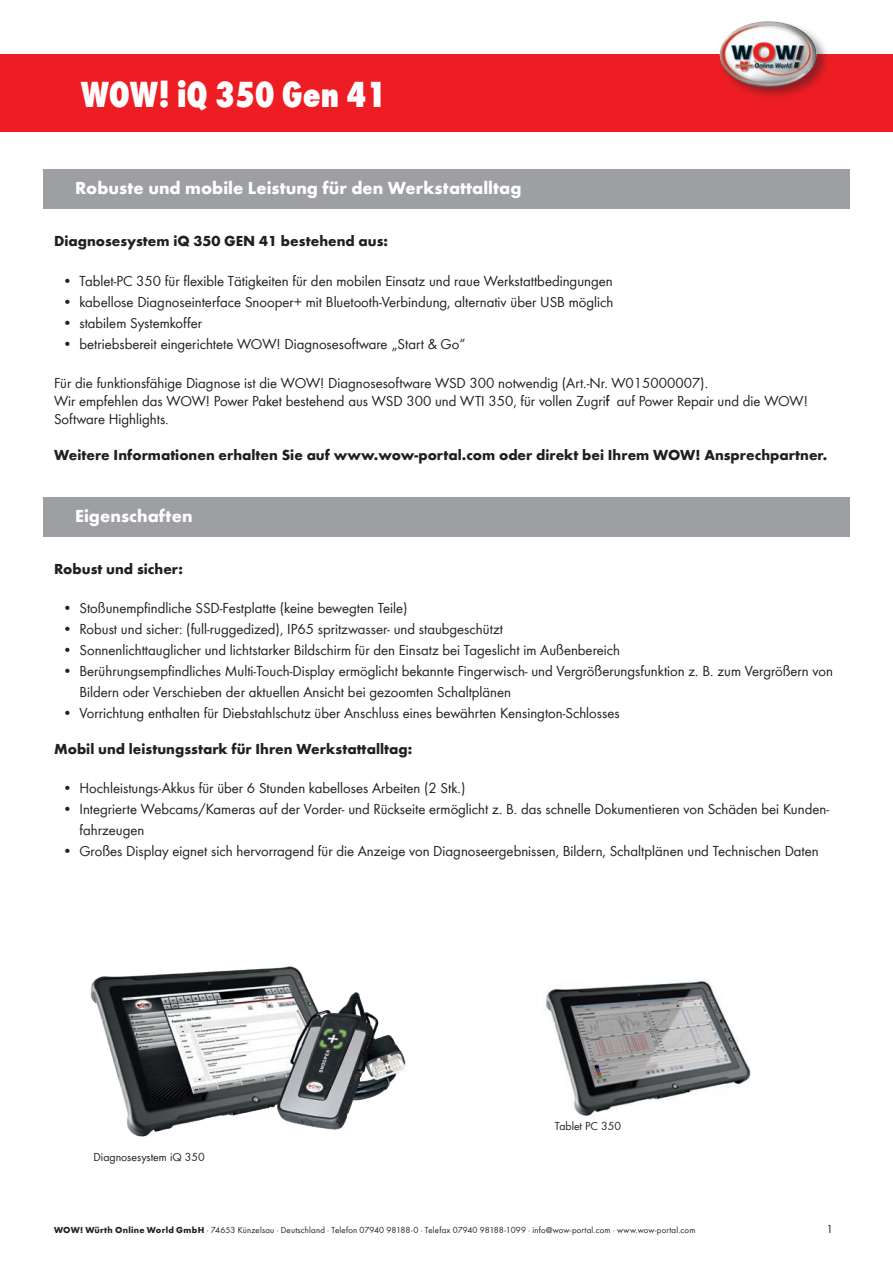
<style>
.page{position:relative;width:893px;height:1263px;background:#fff}
.page>*{position:absolute;margin:0;border:0;box-sizing:border-box;transform-origin:0 0}
.t1{font:800 condensed 37.5px "Wuerth";color:#fff}
.t2{font:700 18px "Wuerth";color:#fff}
.t3{font:15px/18px "Wuerth";color:#231f20}
.t4{font:700 15px "Wuerth";color:#231f20}
.t5{font:12px "Wuerth";color:#231f20}
.t6{font:9px "Wuerth";letter-spacing:.02em;color:#231f20}
.s1{font-weight:700}
</style>
<div class="page">
<div style="left:0;top:54px;width:893px;height:77px;background:#ee1d23"></div>
<div style="left:718px;top:20px;width:112px;height:81px;background:#231f20;opacity:.45"></div>
<img style="left:720px;top:21px;width:96px;height:66px">
<div style="left:43px;top:169px;width:807px;height:39px;background:#9d9fa2"></div>
<div style="left:43px;top:497px;width:807px;height:39px;background:#9d9fa2"></div>
<img style="left:545px;top:981px;width:206px;height:135px">
<img style="left:90px;top:966px;width:316px;height:171px">
<h1 class="t1" style="left:81px;top:68px;width:307px">WOW! iQ 350 Gen 41</h1>
<p class="t2" style="left:75px;top:174px;width:448px">Robuste und mobile Leistung für den Werkstattalltag</p>
<p class="t4" style="left:54px;top:230px;width:336px">Diagnosesystem iQ 350 GEN 41 bestehend aus:</p>
<p class="t3" style="left:63px;top:271px;width:552px">• Tablet-PC 350 für flexible Tätigkeiten für den mobilen Einsatz und raue Werkstattbedingungen</p>
<p class="t3" style="left:63px;top:292px;width:552px">• kabellose Diagnoseinterface Snooper+ mit Bluetooth-Verbindung, alternativ über USB möglich</p>
<p class="t3" style="left:63px;top:313px;width:141px">• stabilem Systemkoffer</p>
<p class="t3" style="left:63px;top:334px;width:404px">• betriebsbereit eingerichtete WOW! Diagnosesoftware „Start &amp; Go“</p>
<p class="t3" style="left:54px;top:373px;width:755px">Für die funktionsfähige Diagnose ist die WOW! Diagnosesoftware WSD 300 notwendig (Art.-Nr. W015000007).<br>Wir empfehlen das WOW! Power Paket bestehend aus WSD 300 und WTI 350, für vollen Zugriff auf Power Repair und die WOW!<br>Software Highlights.</p>
<p class="t4" style="left:54px;top:444px;width:775px">Weitere Informationen erhalten Sie auf www.wow-portal.com oder direkt bei Ihrem WOW! Ansprechpartner.</p>
<p class="t2" style="left:75px;top:502px;width:119px">Eigenschaften</p>
<p class="t4" style="left:54px;top:558px;width:131px">Robust und sicher:</p>
<p class="t3" style="left:63px;top:598px;width:347px">• Stoßunempfindliche SSD-Festplatte (keine bewegten Teile)</p>
<p class="t3" style="left:63px;top:619px;width:442px">• Robust und sicher: (full-ruggedized), IP65 spritzwasser- und staubgeschützt</p>
<p class="t3" style="left:63px;top:640px;width:559px">• Sonnenlichttauglicher und lichtstarker Bildschirm für den Einsatz bei Tageslicht im Außenbereich</p>
<p class="t3" style="left:80px;top:659px;width:755px;line-height:21px;text-indent:-17px">• Berührungsempfindliches Multi-Touch-Display ermöglicht bekannte Fingerwisch- und Vergrößerungsfunktion z. B. zum Vergrößern von<br>Bildern oder Verschieben der aktuellen Ansicht bei gezoomten Schaltplänen</p>
<p class="t3" style="left:63px;top:703px;width:559px">• Vorrichtung enthalten für Diebstahlschutz über Anschluss eines bewährten Kensington-Schlosses</p>
<p class="t4" style="left:54px;top:738px;width:360px">Mobil und leistungsstark für Ihren Werkstattalltag:</p>
<p class="t3" style="left:63px;top:778px;width:404px">• Hochleistungs-Akkus für über 6 Stunden kabelloses Arbeiten (2 Stk.)</p>
<p class="t3" style="left:80px;top:797px;width:751px;line-height:21px;text-indent:-17px">• Integrierte Webcams/Kameras auf der Vorder- und Rückseite ermöglicht z. B. das schnelle Dokumentieren von Schäden bei Kunden&shy;fahrzeugen</p>
<p class="t3" style="left:63px;top:841px;width:758px">• Großes Display eignet sich hervorragend für die Anzeige von Diagnoseergebnissen, Bildern, Schaltplänen und Technischen Daten</p>
<p class="t5" style="left:94px;top:1148px;width:113px">Diagnosesystem iQ 350</p>
<p class="t5" style="left:555px;top:1118px;width:68px">Tablet PC 350</p>
<p class="t6" style="left:54px;top:1224px;width:643px"><span class="s1">WOW! Würth Online World GmbH</span> · 74653 Künzelsau · Deutschland · Telefon 07940 98188-0 · Telefax 07940 98188-1099 · info@wow-portal.com · www.wow-portal.com</p>
<p class="t5" style="left:827px;top:1221px;width:8px">1</p>
</div>
